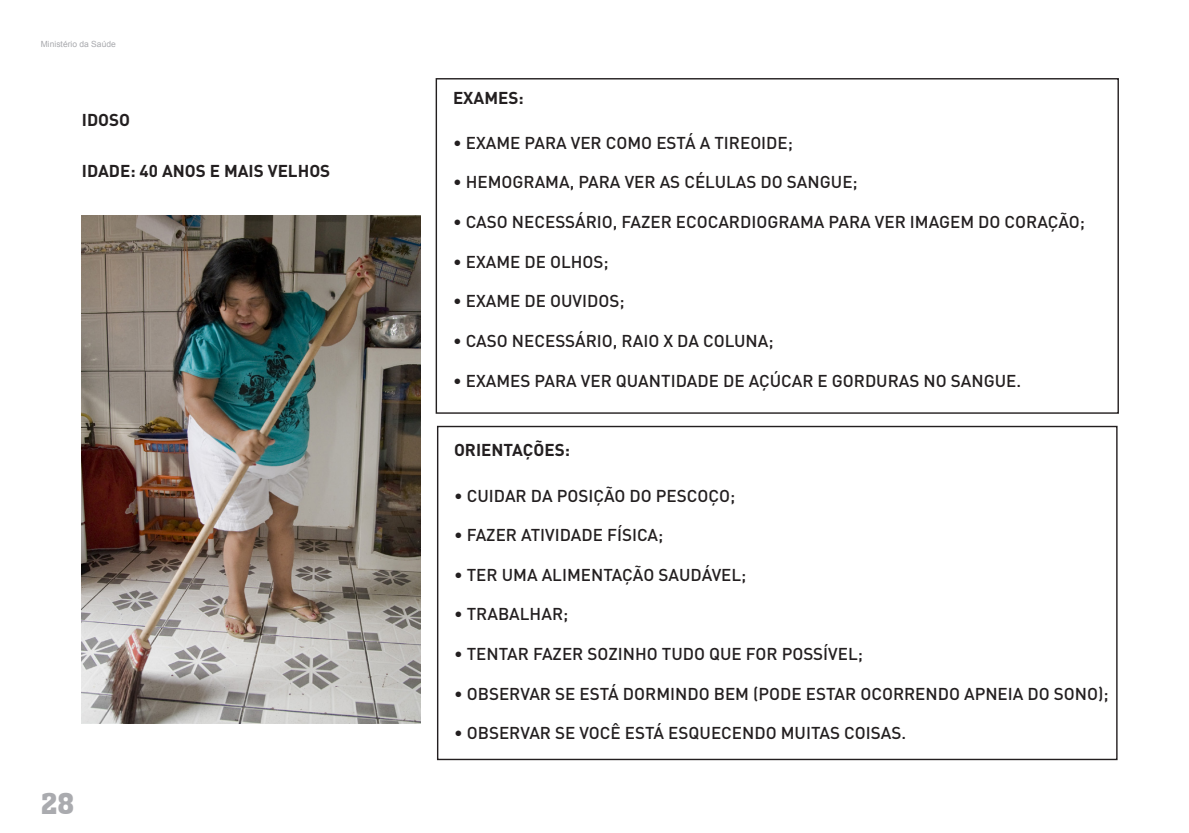
<style>
.page{position:relative;width:1189px;height:833px;background:#fff}
.page>*{position:absolute;margin:0;border:0;box-sizing:border-box;transform-origin:0 0}
.t1{font:27.6px "Aachen BT";color:#aaabaf}
.t2{font:500 17px "DIN";color:#231f20}
.t3{font:700 17px "DIN";color:#231f20}
.t4{font:8.4px "Arial";color:#a8a9ad}
</style>
<div class="page">
<img style="left:82px;top:215px;width:339px;height:508px">
<p class="t4" style="left:41px;top:38px;width:76px">Ministério da Saúde</p>
<p class="t3" style="left:82px;top:109px;width:50px">IDOSO</p>
<p class="t3" style="left:82px;top:160px;width:250px">IDADE: 40 ANOS E MAIS VELHOS</p>
<h1 class="t1" style="left:41px;top:786px;width:35px">28</h1>
<p class="t3" style="left:453px;top:86px;width:72px">EXAMES:</p>
<p class="t2" style="left:453px;top:132px;width:341px">• EXAME PARA VER COMO ESTÁ A TIREOIDE;</p>
<p class="t2" style="left:453px;top:171px;width:406px">• HEMOGRAMA, PARA VER AS CÉLULAS DO SANGUE;</p>
<p class="t2" style="left:453px;top:211px;width:633px">• CASO NECESSÁRIO, FAZER ECOCARDIOGRAMA PARA VER IMAGEM DO CORAÇÃO;</p>
<p class="t2" style="left:453px;top:251px;width:157px">• EXAME DE OLHOS;</p>
<p class="t2" style="left:453px;top:290px;width:173px">• EXAME DE OUVIDOS;</p>
<p class="t2" style="left:453px;top:330px;width:322px">• CASO NECESSÁRIO, RAIO X DA COLUNA;</p>
<p class="t2" style="left:453px;top:369px;width:570px">• EXAMES PARA VER QUANTIDADE DE AÇÚCAR E GORDURAS NO SANGUE.</p>
<p class="t3" style="left:454px;top:439px;width:117px">ORIENTAÇÕES:</p>
<p class="t2" style="left:454px;top:484px;width:283px">• CUIDAR DA POSIÇÃO DO PESCOÇO;</p>
<p class="t2" style="left:454px;top:524px;width:211px">• FAZER ATIVIDADE FÍSICA;</p>
<p class="t2" style="left:454px;top:564px;width:294px">• TER UMA ALIMENTAÇÃO SAUDÁVEL;</p>
<p class="t2" style="left:454px;top:603px;width:116px">• TRABALHAR;</p>
<p class="t2" style="left:454px;top:643px;width:410px">• TENTAR FAZER SOZINHO TUDO QUE FOR POSSÍVEL;</p>
<p class="t2" style="left:454px;top:682px;width:656px">• OBSERVAR SE ESTÁ DORMINDO BEM (PODE ESTAR OCORRENDO APNEIA DO SONO);</p>
<p class="t2" style="left:454px;top:722px;width:454px">• OBSERVAR SE VOCÊ ESTÁ ESQUECENDO MUITAS COISAS.</p>
</div>
